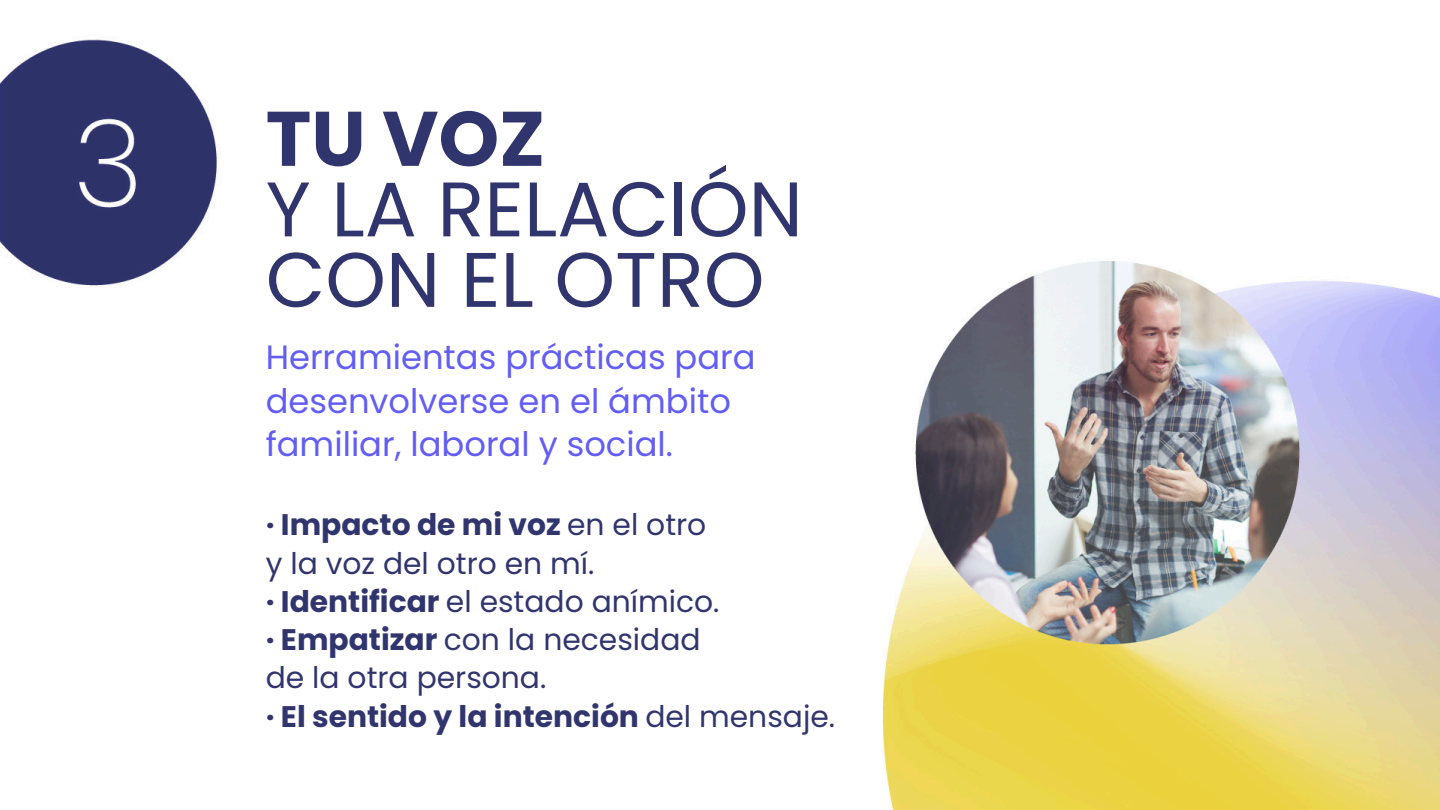
<style>
.page{position:relative;width:1440px;height:810px;background:#fff}
.page>*{position:absolute;margin:0;border:0;box-sizing:border-box;transform-origin:0 0}
.t1{font:77.2px/70.5px "Poppins";color:#31356e}
.t2{font:33.8px/43.5px "Poppins";color:#625df6}
.t3{font:29.8px "Poppins";color:#31356e}
.t4{font:700 29.8px "Poppins";color:#31356e}
.s1{font-weight:700}
.s2{font-weight:400}
</style>
<div class="page">
<img style="left:0;top:39px;width:1440px;height:771px">
<p class="t1" style="left:266px;top:104px;width:539px"><span class="s1">TU VOZ<br></span>Y LA RELACIÓN<br>CON EL OTRO</p>
<p class="t2" style="left:266px;top:335px;width:492px">Herramientas prácticas para desenvolverse en el ámbito familiar, laboral y social.</p>
<h1 class="t4" style="left:266px;top:504px;width:442px">· Impacto de mi voz <span class="s2">en el otro</span></h1>
<h2 class="t3" style="left:266px;top:542px;width:330px">y la voz del otro en mí.</h2>
<p class="t3" style="left:266px;top:581px;width:455px"><span class="s1">· Identificar</span> el estado anímico.</p>
<p class="t3" style="left:266px;top:619px;width:436px"><span class="s1">· Empatizar</span> con la necesidad</p>
<p class="t3" style="left:266px;top:657px;width:282px">de la otra persona.</p>
<p class="t4" style="left:266px;top:695px;width:571px">· El sentido y la intención <span class="s2">del mensaje.</span></p>
</div>
